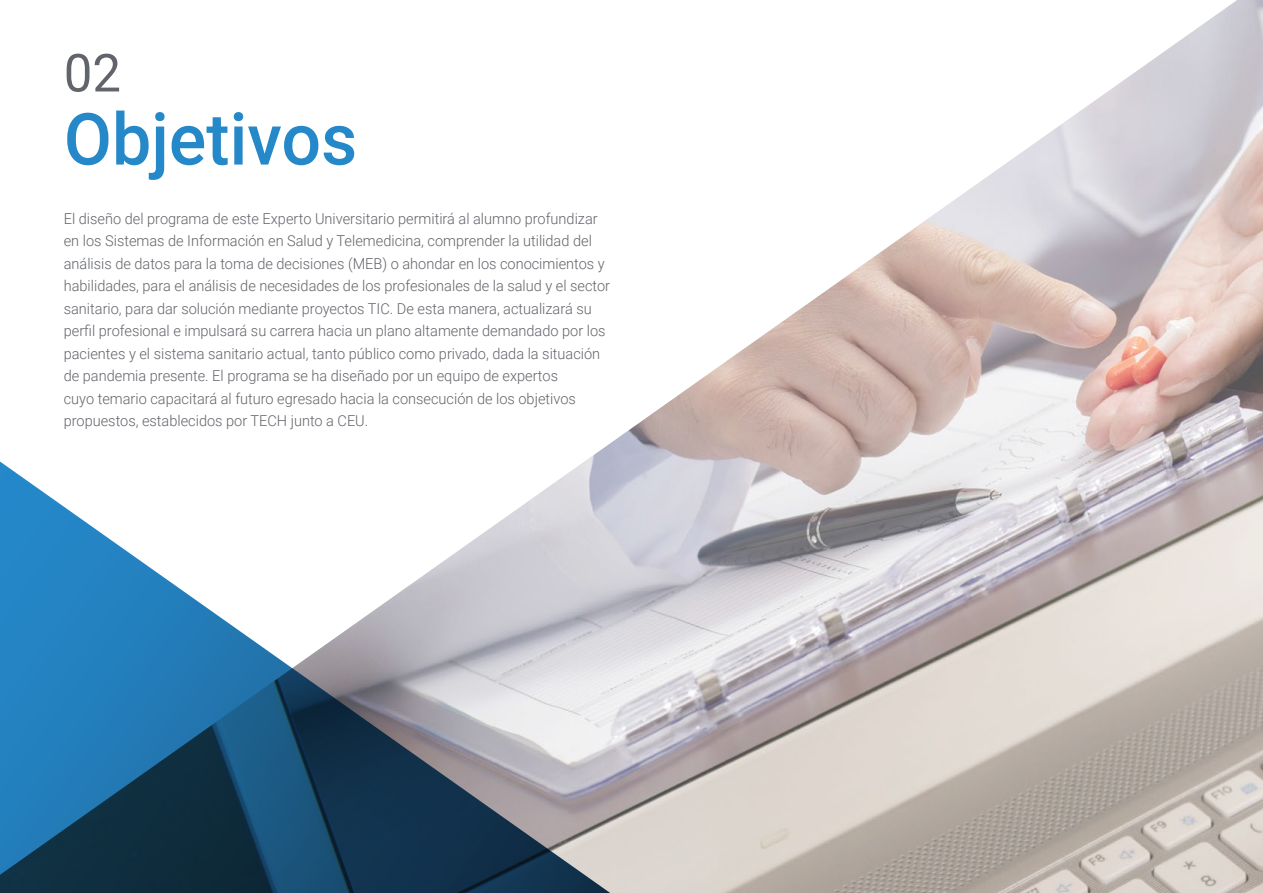
<style>
.page{position:relative;width:1263px;height:893px;background:#fff}
.page>*{position:absolute;margin:0;border:0;box-sizing:border-box;transform-origin:0 0}
.t1{font:500 72px "Roboto";color:#2488c9}
.t2{font:52.5px "Roboto";color:#61646a}
.t3{font:300 15px/22.5px "Roboto";color:#61646a}
</style>
<div class="page">
<img style="left:607px;top:0;width:656px;height:893px">
<svg style="left:0;top:446px;width:640px;height:447px"></svg>
<h2 class="t2" style="left:64px;top:36px;width:59px">02</h2>
<h1 class="t1" style="left:64px;top:89px;width:295px">Objetivos</h1>
<p class="t3" style="left:64px;top:207px;width:548px">El diseño del programa de este Experto Universitario permitirá al alumno profundizar en los Sistemas de Información en Salud y Telemedicina, comprender la utilidad del análisis de datos para la toma de decisiones (MEB) o ahondar en los conocimientos y habilidades, para el análisis de necesidades de los profesionales de la salud y el sector sanitario, para dar solución mediante proyectos TIC. De esta manera, actualizará su perfil profesional e impulsará su carrera hacia un plano altamente demandado por los pacientes y el sistema sanitario actual, tanto público como privado, dada la situación de pandemia presente. El programa se ha diseñado por un equipo de expertos<br>cuyo temario capacitará al futuro egresado hacia la consecución de los objetivos propuestos, establecidos por TECH junto a CEU.</p>
</div>
